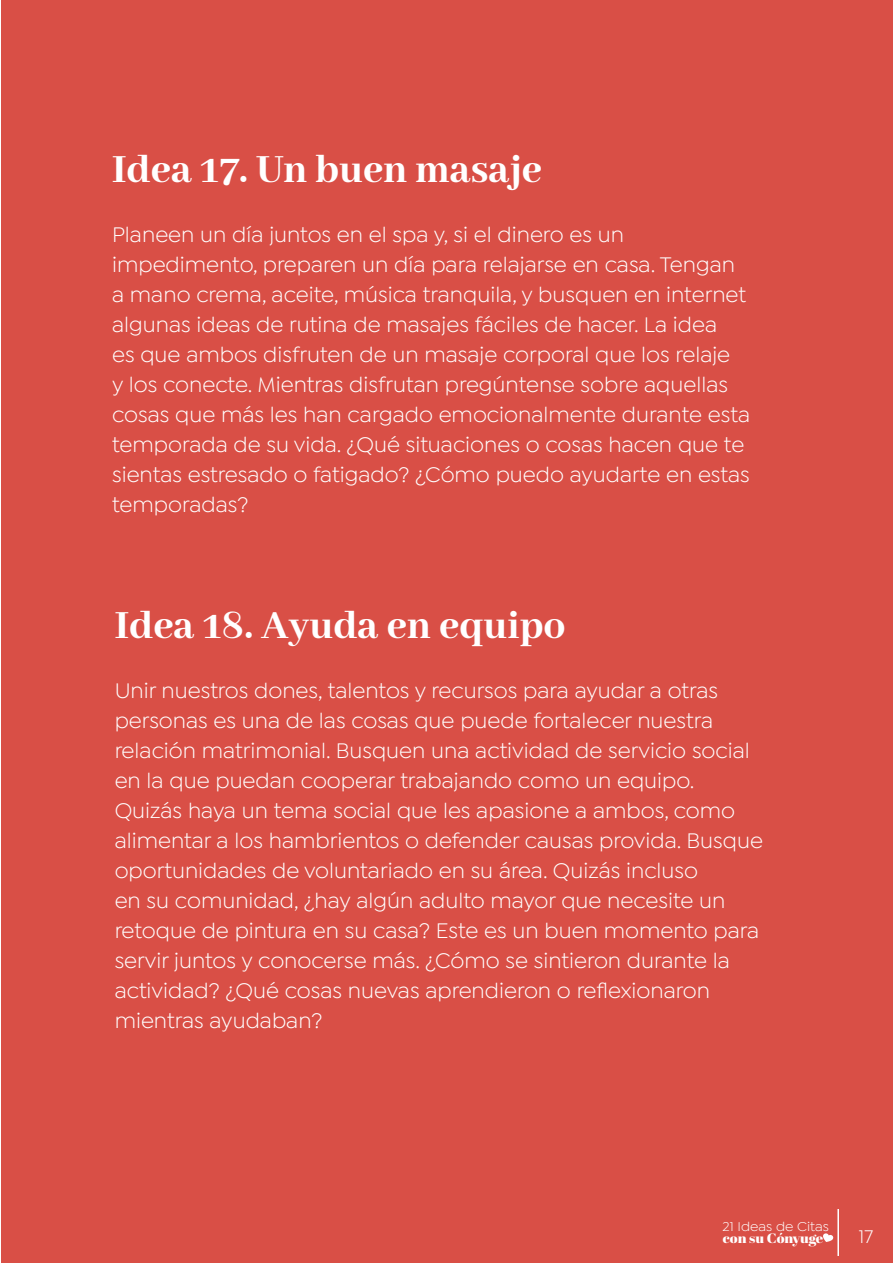
<style>
.page{position:relative;width:893px;height:1263px;background:#fff}
.page>*{position:absolute;margin:0;border:0;box-sizing:border-box;transform-origin:0 0}
.t1{font:800 43.5px "Abhaya Libre";color:#fff}
.t2{font:22.5px/30px "Isidora Sans";color:#fff}
.t3{font:19.5px "Isidora Sans";color:#fff}
.t4{font:13.65px "Isidora Sans";color:#fff;scale:1.06 1}
.t5{font:13.65px "Abril Fatface";color:#fff;scale:1.06 1}
</style>
<div class="page">
<div style="left:1px;top:0;width:892px;height:1263px;background:#d94f46"></div>
<hr style="left:837px;top:1209px;width:2px;height:47px;background:#fff">
<svg style="left:823px;top:1233px;width:11px;height:9px"></svg>
<h1 class="t1" style="left:112px;top:146px;width:431px">Idea 17. Un buen masaje</h1>
<p class="t2" style="left:112px;top:220px;width:639px">Planeen un día juntos en el spa y, si el dinero es un impedimento, preparen un día para relajarse en casa. Tengan a mano crema, aceite, música tranquila, y busquen en internet algunas ideas de rutina de masajes fáciles de hacer. La idea<br>es que ambos disfruten de un masaje corporal que los relaje<br>y los conecte. Mientras disfrutan pregúntense sobre aquellas cosas que más les han cargado emocionalmente durante esta temporada de su vida. ¿Qué situaciones o cosas hacen que te sientas estresado o fatigado? ¿Cómo puedo ayudarte en estas temporadas?</p>
<h1 class="t1" style="left:115px;top:602px;width:453px">Idea 18. Ayuda en equipo</h1>
<p class="t2" style="left:115px;top:676px;width:650px">Unir nuestros dones, talentos y recursos para ayudar a otras personas es una de las cosas que puede fortalecer nuestra relación matrimonial. Busquen una actividad de servicio social en la que puedan cooperar trabajando como un equipo.<br>Quizás haya un tema social que les apasione a ambos, como alimentar a los hambrientos o defender causas provida. Busque oportunidades de voluntariado en su área. Quizás incluso<br>en su comunidad, ¿hay algún adulto mayor que necesite un retoque de pintura en su casa? Este es un buen momento para servir juntos y conocerse más. ¿Cómo se sintieron durante la actividad? ¿Qué cosas nuevas aprendieron o reflexionaron mientras ayudaban?</p>
<p class="t4" style="left:723px;top:1219px;width:102px">21 Ideas de Citas</p>
<p class="t5" style="left:723px;top:1229px;width:96px">con su Cónyuge</p>
<p class="t3" style="left:859px;top:1225px;width:16px">17</p>
</div>
